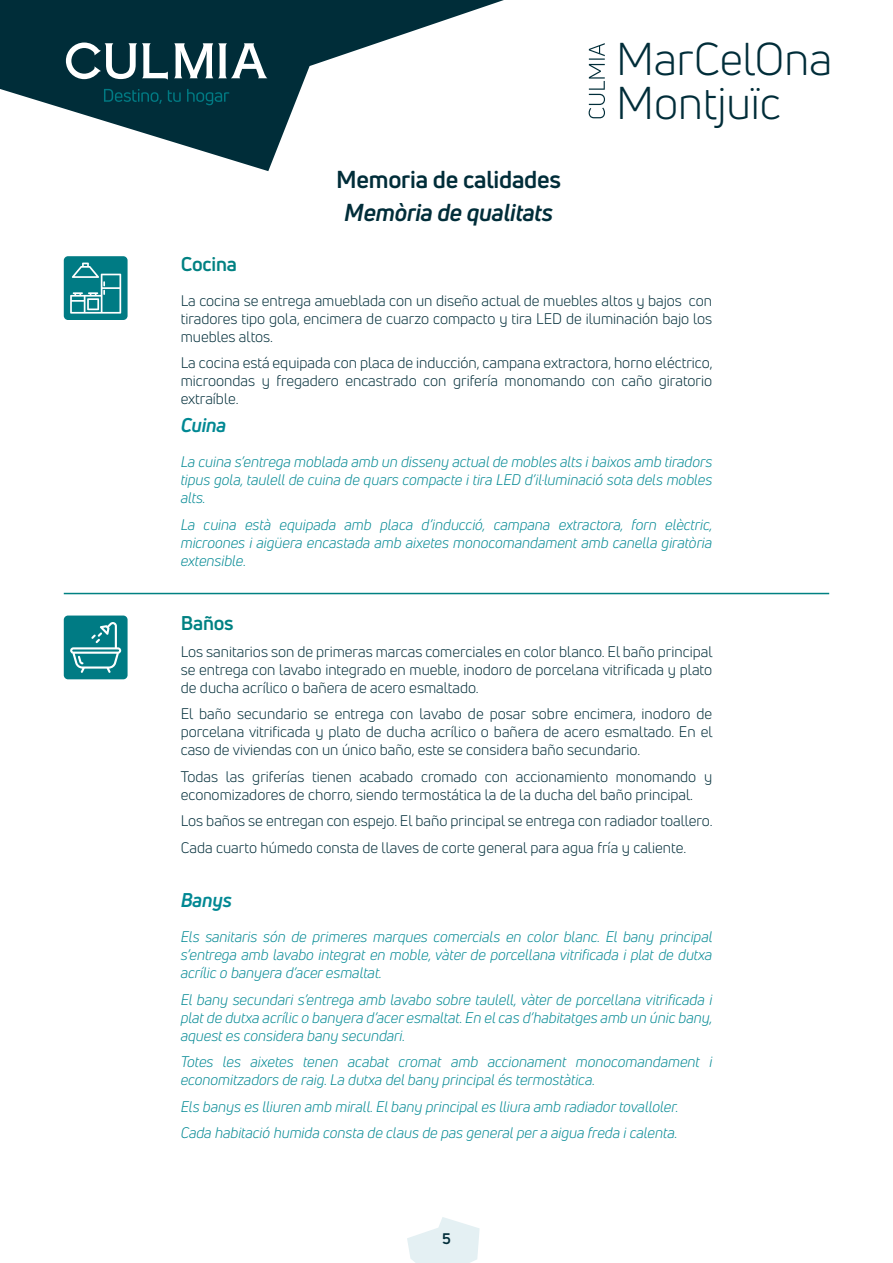
<style>
.page{position:relative;width:893px;height:1263px;background:#fff}
.page>*{position:absolute;margin:0;border:0;box-sizing:border-box;transform-origin:0 0}
.t1{font:45px/44px "Uni Neue";color:#002d39}
.t2{font:700 24px "Uni Neue";letter-spacing:-.01em;color:#002d39}
.t3{font:italic 700 24px "Uni Neue";letter-spacing:-.01em;color:#002d39}
.t4{font:700 19.5px "Uni Neue";letter-spacing:-.01em;color:#008182}
.t5{font:italic 700 19.5px "Uni Neue";letter-spacing:-.01em;color:#008893}
.t6{font:15px/18px "Uni Neue";color:#002d39;text-align:justify}
.t7{font:italic 15px/18px "Uni Neue";color:#008893;text-align:justify}
.t8{font:700 15px "Uni Neue";color:#002d39}
</style>
<div class="page">
<svg style="left:589px;top:43px;width:16px;height:75px"></svg>
<svg style="left:0;top:0;width:504px;height:171px"></svg>
<svg style="left:407px;top:1217px;width:73px;height:46px"></svg>
<svg style="left:174px;top:43px;width:93px;height:35px"></svg>
<svg style="left:66px;top:43px;width:102px;height:37px"></svg>
<svg style="left:104px;top:89px;width:125px;height:16px;background:#003e49"></svg>
<hr style="left:64px;top:593px;width:765px;height:1px;background:#008182">
<div style="left:64px;top:615px;width:64px;height:64px;background:#007b84;border-radius:4px"></div>
<svg style="left:70px;top:622px;width:51px;height:51px"></svg>
<div style="left:64px;top:256px;width:64px;height:64px;background:#007b84;border-radius:4px"></div>
<svg style="left:70px;top:263px;width:51px;height:51px"></svg>
<h2 class="t2" style="left:336px;top:164px;width:226px">Memoria de calidades</h2>
<h2 class="t3" style="left:344px;top:198px;width:210px">Memòria de qualitats</h2>
<h1 class="t1" style="left:616px;top:37px;width:218px">MarCelOna<br>Montjuïc</h1>
<h3 class="t4" style="left:181px;top:252px;width:58px">Cocina</h3>
<p class="t6" style="left:181px;top:291px;width:533px">La cocina se entrega amueblada con un diseño actual de muebles altos y bajos con tiradores tipo gola, encimera de cuarzo compacto y tira LED de iluminación bajo los muebles altos.</p>
<p class="t6" style="left:181px;top:354px;width:533px">La cocina está equipada con placa de inducción, campana extractora, horno eléctrico, microondas y fregadero encastrado con grifería monomando con caño giratorio extraíble.</p>
<h3 class="t5" style="left:181px;top:413px;width:47px">Cuina</h3>
<p class="t7" style="left:181px;top:453px;width:533px">La cuina s’entrega moblada amb un disseny actual de mobles alts i baixos amb tiradors tipus gola, taulell de cuina de quars compacte i tira LED d’il·luminació sota dels mobles alts.</p>
<p class="t7" style="left:181px;top:515px;width:533px">La cuina està equipada amb placa d’inducció, campana extractora, forn elèctric, microones i aigüera encastada amb aixetes monocomandament amb canella giratòria extensible.</p>
<h3 class="t4" style="left:181px;top:611px;width:55px">Baños</h3>
<p class="t6" style="left:181px;top:642px;width:533px">Los sanitarios son de primeras marcas comerciales en color blanco. El baño principal se entrega con lavabo integrado en mueble, inodoro de porcelana vitrificada y plato de ducha acrílico o bañera de acero esmaltado.</p>
<p class="t6" style="left:181px;top:705px;width:533px">El baño secundario se entrega con lavabo de posar sobre encimera, inodoro de porcelana vitrificada y plato de ducha acrílico o bañera de acero esmaltado. En el caso de viviendas con un único baño, este se considera baño secundario.</p>
<p class="t6" style="left:181px;top:767px;width:533px">Todas las griferías tienen acabado cromado con accionamiento monomando y economizadores de chorro, siendo termostática la de la ducha del baño principal.</p>
<p class="t6" style="left:181px;top:807px;width:533px;line-height:26.5px">Los baños se entregan con espejo. El baño principal se entrega con radiador toallero.<br>Cada cuarto húmedo consta de llaves de corte general para agua fría y caliente.</p>
<h3 class="t5" style="left:181px;top:888px;width:53px">Banys</h3>
<p class="t7" style="left:181px;top:928px;width:533px">Els sanitaris són de primeres marques comercials en color blanc. El bany principal s’entrega amb lavabo integrat en moble, vàter de porcellana vitrificada i plat de dutxa acrílic o banyera d’acer esmaltat.</p>
<p class="t7" style="left:181px;top:990px;width:533px">El bany secundari s’entrega amb lavabo sobre taulell, vàter de porcellana vitrificada i plat de dutxa acrílic o banyera d’acer esmaltat. En el cas d’habitatges amb un únic bany, aquest es considera bany secundari.</p>
<p class="t7" style="left:181px;top:1053px;width:533px">Totes les aixetes tenen acabat cromat amb accionament monocomandament i economitzadors de raig. La dutxa del bany principal és termostàtica.</p>
<p class="t7" style="left:181px;top:1093px;width:499px;line-height:26.5px">Els banys es lliuren amb mirall. El bany principal es lliura amb radiador tovalloler.<br>Cada habitació humida consta de claus de pas general per a aigua freda i calenta.</p>
<p class="t8" style="left:442px;top:1229px;width:10px">5</p>
</div>
